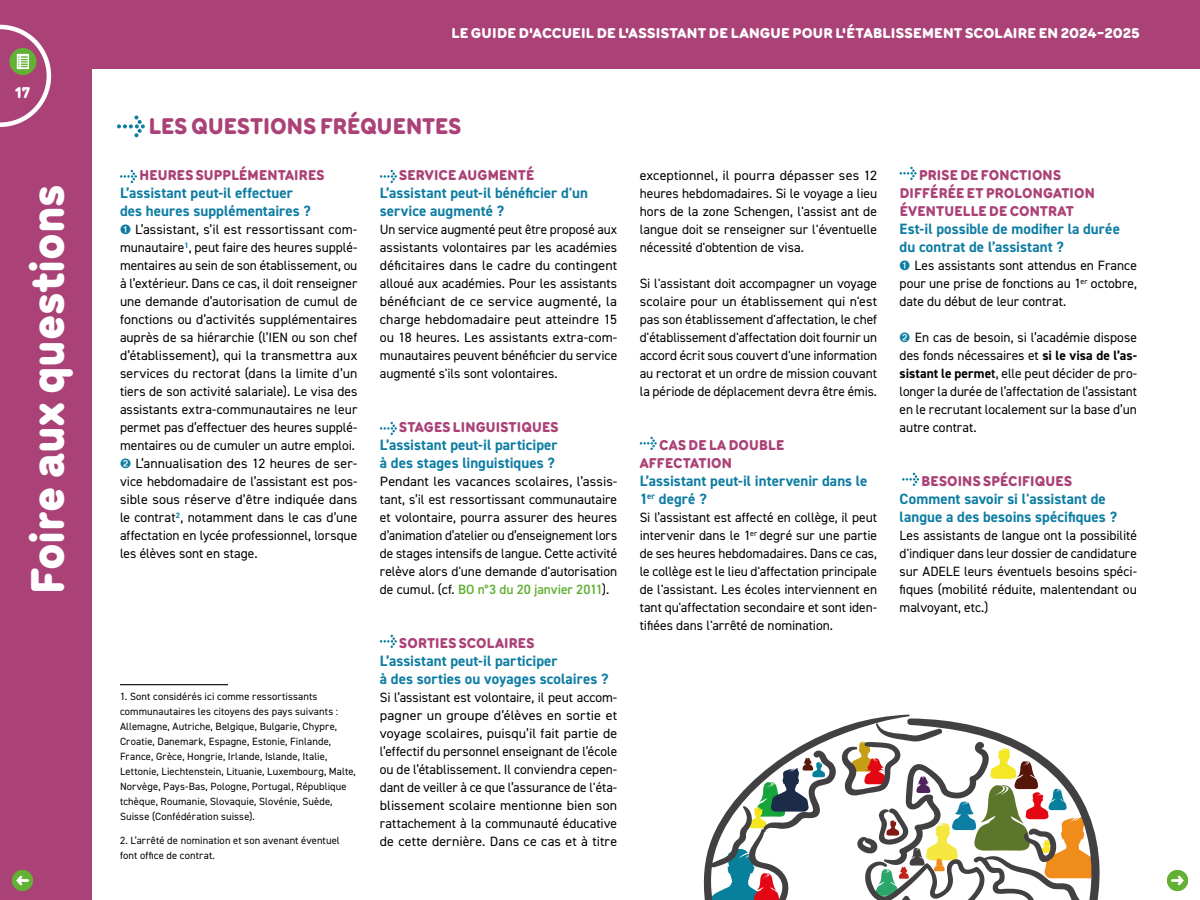
<style>
.page{position:relative;width:1200px;height:900px;background:#fff}
.page>*{position:absolute;margin:0;border:0;box-sizing:border-box;transform-origin:0 0}
.ttr1{font:900 49.5px "Menco";letter-spacing:-.005em;color:#fff}
.ttr2{font:900 24px "Menco";letter-spacing:.01em;color:#ab4277}
.t1{font:900 16.5px "Menco";color:#fff}
.ttr2réglement{font:700 15px/18px "DIN2014";letter-spacing:.005em;color:#0e7da3}
.TTR3{font:900 15px/18px "Menco";letter-spacing:.015em;color:#ab4277}
.t2{font:900 15px "Menco";letter-spacing:.015em;color:#fff;scale:1.06 1}
.txt_réglement{font:13.5px/18px "DIN2014";color:#000;text-align:justify}
.txt_réglement-2{font:13.5px/18px "DIN2014";color:#000;text-align:justify;scale:1.04 1}
.note_bdp{font:10.5px/15px "DIN2014";letter-spacing:.01em;color:#000}
.s1{color:#0e7da3}
.s2{font-weight:600;color:#62b034}
.s3{font-weight:700}
.s4{font-weight:600}
</style>
<div class="page">
<div style="left:0;top:0;width:92px;height:900px;background:#ab4277"></div>
<div style="left:0;top:0;width:1200px;height:69px;background:#ab4277"></div>
<svg style="left:0;top:25px;width:51px;height:102px"></svg>
<svg style="left:120px;top:170px;width:17px;height:13px"></svg>
<hr style="left:120px;top:684px;width:108px;height:1px;background:#000">
<svg style="left:380px;top:170px;width:17px;height:13px"></svg>
<svg style="left:380px;top:422px;width:17px;height:13px"></svg>
<svg style="left:380px;top:635px;width:17px;height:13px"></svg>
<svg style="left:640px;top:437px;width:17px;height:13px"></svg>
<svg style="left:900px;top:167px;width:17px;height:13px"></svg>
<svg style="left:902px;top:473px;width:17px;height:13px"></svg>
<div style="left:1167px;top:870px;width:21px;height:21px;background:#62b034;border-radius:50%"></div>
<svg style="left:1171px;top:876px;width:13px;height:9px"></svg>
<div style="left:12px;top:870px;width:21px;height:21px;background:#62b034;border-radius:50%"></div>
<svg style="left:16px;top:876px;width:13px;height:9px"></svg>
<svg style="left:703px;top:714px;width:397px;height:186px"></svg>
<svg style="left:117px;top:115px;width:28px;height:22px"></svg>
<p class="t1" style="left:15px;top:81px;width:17px">17</p>
<p class="ttr1" style="left:10px;top:594px;width:411px;rotate:-90deg">Foire aux questions</p>
<p class="t2" style="left:451px;top:22px;width:651px">LE GUIDE D'ACCUEIL DE L'ASSISTANT DE LANGUE POUR L'ÉTABLISSEMENT SCOLAIRE EN 2024-2025</p>
<p class="ttr2" style="left:149px;top:108px;width:314px">LES QUESTIONS FRÉQUENTES</p>
<p class="TTR3" style="left:139px;top:165px;width:187px">HEURES SUPPLÉMENTAIRES</p>
<p class="ttr2réglement" style="left:120px;top:184px;width:192px">L’assistant peut-il effectuer des heures supplémentaires ?</p>
<p class="txt_réglement" style="left:120px;top:220px;width:239px"><span class="s1">➊</span> L’assistant, s’il est ressortissant com&shy;munautaire<sup>1</sup>, peut faire des heures supplé&shy;mentaires au sein de son établissement, ou à l’extérieur. Dans ce cas, il doit renseigner une demande d’autorisation de cumul de fonctions ou d’activités supplémentaires auprès de sa hiérarchie (l’IEN ou son chef d’établissement), qui la transmettra aux services du rectorat (dans la limite d’un tiers de son activité salariale). Le visa des assistants extra-communautaires ne leur permet pas d’effectuer des heures supplé&shy;mentaires ou de cumuler un autre emploi.</p>
<p class="txt_réglement" style="left:120px;top:454px;width:239px"><span class="s1">➋</span> L’annualisation des 12 heures de ser&shy;vice hebdomadaire de l’assistant est pos&shy;sible sous réserve d’être indiquée dans le contrat<sup>2</sup>, notamment dans le cas d’une affectation en lycée professionnel, lorsque les élèves sont en stage.</p>
<p class="note_bdp" style="left:120px;top:688px;width:237px">1. Sont considérés ici comme ressortissants communautaires les citoyens des pays suivants :<br>Allemagne, Autriche, Belgique, Bulgarie, Chypre, Croatie, Danemark, Espagne, Estonie, Finlande, France, Grèce, Hongrie, Irlande, Islande, Italie, Lettonie, Liechtenstein, Lituanie, Luxembourg, Malte, Norvège, Pays-Bas, Pologne, Portugal, République tchèque, Roumanie, Slovaquie, Slovénie, Suède, Suisse (Confédération suisse).</p>
<p class="note_bdp" style="left:120px;top:832px;width:221px">2. L’arrêté de nomination et son avenant éventuel font office de contrat.</p>
<p class="TTR3" style="left:399px;top:165px;width:137px">SERVICE AUGMENTÉ</p>
<p class="ttr2réglement" style="left:380px;top:184px;width:210px">L’assistant peut-il bénéficier d'un service augmenté ?</p>
<p class="txt_réglement" style="left:380px;top:220px;width:239px">Un service augmenté peut être proposé aux assistants volontaires par les académies déficitaires dans le cadre du contingent alloué aux académies. Pour les assistants bénéficiant de ce service augmenté, la charge hebdomadaire peut atteindre 15 ou 18 heures. Les assistants extra-com&shy;munautaires peuvent bénéficier du service augmenté s'ils sont volontaires.</p>
<p class="TTR3" style="left:399px;top:417px;width:161px">STAGES LINGUISTIQUES</p>
<p class="ttr2réglement" style="left:380px;top:436px;width:179px">L’assistant peut-il participer à des stages linguistiques ?</p>
<p class="txt_réglement-2" style="left:380px;top:472px;width:230px">Pendant les vacances scolaires, l’assis&shy;tant, s’il est ressortissant communautaire et volontaire, pourra assurer des heures d’animation d’atelier ou d’enseignement lors de stages intensifs de langue. Cette activité relève alors d'une demande d'autorisation de cumul. (cf. <span class="s2">BO n°3 du 20 janvier 2011</span>).</p>
<p class="TTR3" style="left:399px;top:633px;width:137px">SORTIES SCOLAIRES</p>
<p class="ttr2réglement" style="left:380px;top:652px;width:230px">L’assistant peut-il participer<br>à des sorties ou voyages scolaires ?</p>
<p class="txt_réglement" style="left:380px;top:688px;width:239px">Si l’assistant est volontaire, il peut accom&shy;pagner un groupe d’élèves en sortie et voyage scolaires, puisqu’il fait partie de l’effectif du personnel enseignant de l’école ou de l’établissement. Il conviendra cepen&shy;dant de veiller à ce que l’assurance de l'éta&shy;blissement scolaire mentionne bien son rattachement à la communauté éducative de cette dernière. Dans ce cas et à titre</p>
<p class="txt_réglement-2" style="left:640px;top:166px;width:230px">exceptionnel, il pourra dépasser ses 12 heures hebdomadaires. Si le voyage a lieu hors de la zone Schengen, l'assist ant de langue doit se renseigner sur l'éventuelle nécessité d'obtention de visa.</p>
<p class="txt_réglement" style="left:640px;top:274px;width:239px">Si l'assistant doit accompagner un voyage scolaire pour un établissement qui n'est pas son établissement d'affectation, le chef d'établissement d'affectation doit fournir un accord écrit sous couvert d'une information au rectorat et un ordre de mission couvant la période de déplacement devra être émis.</p>
<p class="TTR3" style="left:640px;top:435px;width:146px;text-indent:19px">CAS DE LA DOUBLE<br>AFFECTATION</p>
<p class="ttr2réglement" style="left:640px;top:472px;width:229px">L’assistant peut-il intervenir dans le<br>1<sup>er</sup> degré ?</p>
<p class="txt_réglement" style="left:640px;top:508px;width:239px">Si l’assistant est affecté en collège, il peut intervenir dans le 1<sup>er</sup> degré sur une partie de ses heures hebdomadaires. Dans ce cas, le collège est le lieu d'affectation principale de l'assistant. Les écoles interviennent en tant qu'affectation secondaire et sont iden&shy;tifiées dans l'arrêté de nomination.</p>
<p class="TTR3" style="left:900px;top:165px;width:197px;text-indent:19px">PRISE DE FONCTIONS<br>DIFFÉRÉE ET PROLONGATION<br>ÉVENTUELLE DE CONTRAT</p>
<p class="ttr2réglement" style="left:900px;top:220px;width:222px">Est-il possible de modifier la durée du contrat de l’assistant ?</p>
<p class="txt_réglement" style="left:900px;top:256px;width:239px"><span class="s1">➊</span> Les assistants sont attendus en France pour une prise de fonctions au 1<sup>er</sup> octobre, date du début de leur contrat.</p>
<p class="txt_réglement" style="left:900px;top:328px;width:239px"><span class="s1">➋</span> En cas de besoin, si l’académie dispose des fonds nécessaires et <span class="s3">si le visa de l’as&shy;sistant le perme</span><span class="s4">t</span>, elle peut décider de pro&shy;longer la durée de l’affectation de l’assistant en le recrutant localement sur la base d’un autre contrat.</p>
<p class="TTR3" style="left:922px;top:471px;width:152px">BESOINS SPÉCIFIQUES</p>
<p class="ttr2réglement" style="left:900px;top:490px;width:219px">Comment savoir si l'assistant de langue a des besoins spécifiques ?</p>
<p class="txt_réglement" style="left:900px;top:526px;width:239px">Les assistants de langue ont la possibilité d'indiquer dans leur dossier de candidature sur ADELE leurs éventuels besoins spéci&shy;fiques (mobilité réduite, malentendant ou malvoyant, etc.)</p>
</div>
